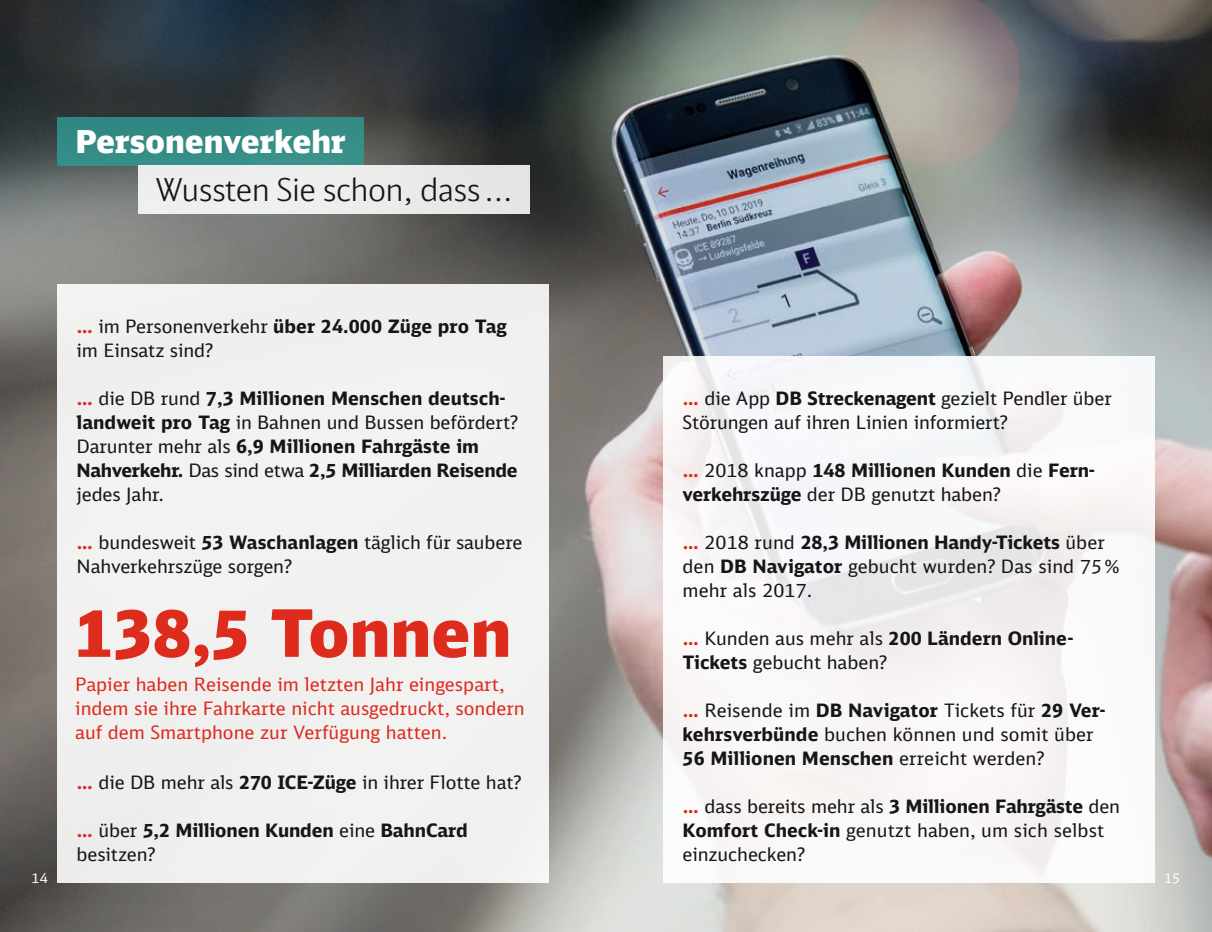
<style>
.page{position:relative;width:1212px;height:932px;background:#fff}
.page>*{position:absolute;margin:0;border:0;box-sizing:border-box;transform-origin:0 0}
.t1{font:900 65.25px "DB Sans";color:#dd2b1c}
.t2{font:300 31.5px "DB Head";color:#151616}
.t3{font:900 31.5px "DB Sans";color:#fff}
.t4{font:18.45px/24.1px "DB Sans";letter-spacing:-.005em;color:#151616}
.t5{font:700 18.45px/24.1px "DB Sans";letter-spacing:-.005em;color:#151616}
.t6{font:18.45px/24.1px "DB Sans";color:#dd2b1c}
.t7{font:13.5px "DB Sans";color:#fff}
.s1{font-weight:700;color:#dd2b1c}
.s2{font-weight:700}
.s3{color:#dd2b1c}
.s4{font-weight:400}
</style>
<div class="page">
<img style="left:0;top:0;width:1212px;height:931px">
<div style="left:57px;top:284px;width:492px;height:598px;background:#f1f1f1"></div>
<svg style="left:663px;top:356px;width:491px;height:526px"></svg>
<div style="left:57px;top:118px;width:307px;height:48px;background:#348c86"></div>
<div style="left:138px;top:166px;width:391px;height:48px;background:#ededed"></div>
<h2 class="t3" style="left:75px;top:121px;width:272px">Personenverkehr</h2>
<h2 class="t2" style="left:156px;top:170px;width:359px">Wussten Sie schon, dass ...</h2>
<p class="t4" style="left:77px;top:313px;width:432px"><span class="s1">…</span> im Personenverkehr <span class="s2">über 24.000 Züge pro Tag </span>im Einsatz sind?</p>
<p class="t5" style="left:77px;top:385px;width:443px"><span class="s3">…</span> <span class="s4">die DB rund</span> 7,3 Millionen Menschen deutsch&shy;landweit pro Tag <span class="s4">in Bahnen und Bussen befördert?<br>Darunter mehr als</span> 6,9 Millionen Fahrgäste im Nahverkehr. <span class="s4">Das sind etwa</span> 2,5 Milliarden Reisende <span class="s4">jedes Jahr.</span></p>
<p class="t4" style="left:77px;top:529px;width:447px"><span class="s1">…</span> bundesweit <span class="s2">53 Waschanlagen</span> täglich für saubere<br>Nahverkehrszüge sorgen?</p>
<h1 class="t1" style="left:74px;top:590px;width:439px">138,5 Tonnen</h1>
<p class="t6" style="left:75px;top:671px;width:451px">Papier haben Reisende im letzten Jahr eingespart, indem sie ihre Fahrkarte nicht ausgedruckt, sondern auf dem Smartphone zur Verfügung hatten.</p>
<p class="t4" style="left:77px;top:769px;width:446px"><span class="s1">…</span> die DB mehr als <span class="s2">270 ICE-Züge</span> in ihrer Flotte hat?</p>
<p class="t5" style="left:77px;top:817px;width:393px"><span class="s3">…</span> <span class="s4">über</span> 5,2 Millionen Kunden <span class="s4">eine</span> BahnCard <span class="s4">besitzen?</span></p>
<p class="t4" style="left:682px;top:385px;width:431px"><span class="s1">…</span> die App <span class="s2">DB Streckenagent</span> gezielt Pendler über<br>Störungen auf ihren Linien informiert?</p>
<p class="t5" style="left:682px;top:457px;width:413px"><span class="s3">…</span> <span class="s4">2018 knapp</span> 148 Millionen Kunden <span class="s4">die</span> Fern&shy;verkehrszüge <span class="s4">der DB genutzt haben?</span></p>
<p class="t4" style="left:682px;top:529px;width:438px"><span class="s1">…</span> 2018 rund <span class="s2">28,3 Millionen Handy-Tickets</span> über den <span class="s2">DB Navigator</span> gebucht wurden? Das sind 75% mehr als 2017.</p>
<p class="t4" style="left:682px;top:625px;width:392px"><span class="s1">…</span> Kunden aus mehr als <span class="s2">200 Ländern Online-<br>Tickets</span> gebucht haben?</p>
<p class="t4" style="left:682px;top:697px;width:424px"><span class="s1">…</span> Reisende im <span class="s2">DB Navigator</span> Tickets für <span class="s2">29 Ver&shy;kehrsverbünde</span> buchen können und somit über<br><span class="s2">56 Millionen Menschen</span> erreicht werden?</p>
<p class="t4" style="left:682px;top:793px;width:439px"><span class="s1">…</span> dass bereits mehr als <span class="s2">3 Millionen Fahrgäste</span> den<br><span class="s2">Komfort Check-in</span> genutzt haben, um sich selbst einzuchecken?</p>
<p class="t7" style="left:32px;top:869px;width:18px">14</p>
<p class="t7" style="left:1164px;top:869px;width:18px">15</p>
</div>
